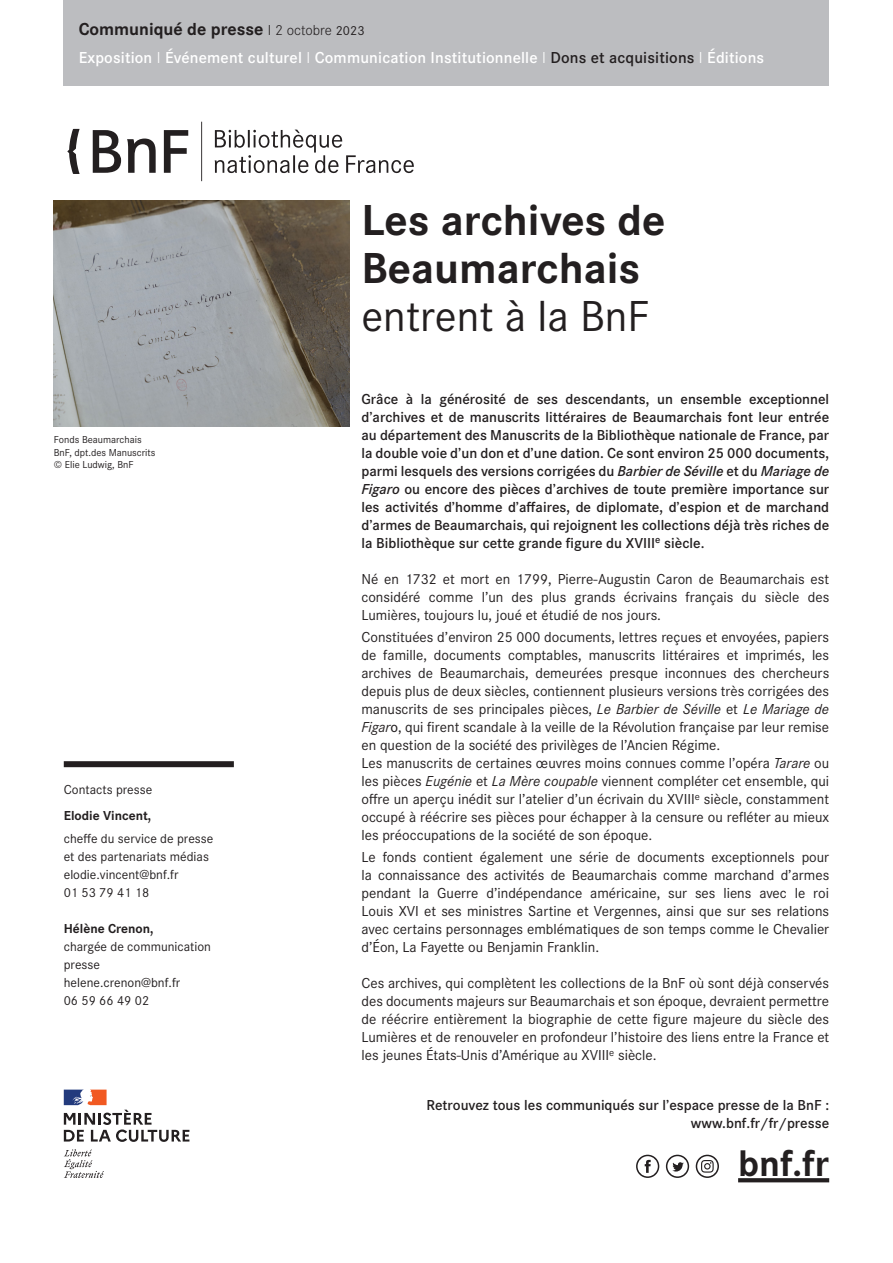
<style>
.page{position:relative;width:893px;height:1263px;background:#fff}
.page>*{position:absolute;margin:0;border:0;box-sizing:border-box;transform-origin:0 0}
.t1{font:700 45px "Corporate S";color:#231f20}
.t2{font:45px "Corporate S";color:#231f20}
.t3{font:700 38.25px "Corporate S";color:#231f20}
.t4{font:700 18px "Corporate S";color:#231f20}
.t5{font:600 16.5px "Corporate S";letter-spacing:.01em;color:#fff}
.t6{font:15px/18px "Corporate S";color:#231f20;text-align:justify}
.t7{font:600 15px/18px "Corporate S";color:#231f20;text-align:justify}
.t8{font:13.5px/18px "Corporate S";color:#231f20}
.t9{font:700 13.5px "Corporate S";color:#231f20}
.t10{font:10.5px "Corporate S";color:#231f20}
.s1{font-weight:300;font-size:15px}
.s2{font-weight:400;font-size:13.5px}
.s3{font-weight:300}
.s4{color:#231f20}
.s5{font-style:italic}
.s6{font-weight:500}
</style>
<div class="page">
<div style="left:64px;top:0;width:765px;height:85px;background:#bcbdc0"></div>
<svg style="left:67px;top:122px;width:347px;height:59px"></svg>
<div style="left:64px;top:761px;width:170px;height:6px;background:#231f20"></div>
<svg style="left:738px;top:1178px;width:91px;height:4px"></svg>
<svg style="left:64px;top:1149px;width:40px;height:29px"></svg>
<svg style="left:64px;top:1089px;width:125px;height:53px"></svg>
<svg style="left:666px;top:1155px;width:23px;height:23px"></svg>
<svg style="left:636px;top:1155px;width:23px;height:23px"></svg>
<svg style="left:696px;top:1155px;width:23px;height:23px"></svg>
<img style="left:54px;top:201px;width:296px;height:226px">
<p class="t4" style="left:79px;top:19px;width:287px">Communiqué de presse <span class="s1">I 2 octobre</span> <span class="s2">2023</span></p>
<p class="t5" style="left:79px;top:48px;width:687px">Exposition <span class="s3">I</span> Événement culturel <span class="s3">I</span> Communication Institutionnelle <span class="s3">I</span> <span class="s4">Dons et acquisitions</span> <span class="s3">I</span> Éditions</p>
<p class="t10" style="left:54px;top:433px;width:89px">Fonds Beaumarchais</p>
<p class="t10" style="left:54px;top:446px;width:103px">BnF, dpt.des Manuscrits</p>
<p class="t10" style="left:54px;top:459px;width:81px">© Elie Ludwig, BnF</p>
<p class="t8" style="left:64px;top:780px;width:90px">Contacts presse</p>
<p class="t9" style="left:64px;top:808px;width:89px">Elodie Vincent,</p>
<p class="t8" style="left:64px;top:829px;width:151px">cheffe du service de presse et des partenariats médias</p>
<p class="t8" style="left:64px;top:865px;width:116px">elodie.vincent@bnf.fr</p>
<p class="t8" style="left:64px;top:883px;width:87px">01 53 79 41 18</p>
<p class="t9" style="left:64px;top:920px;width:91px">Hélène Crenon,</p>
<p class="t8" style="left:64px;top:937px;width:149px">chargée de communication presse</p>
<p class="t8" style="left:64px;top:973px;width:118px">helene.crenon@bnf.fr</p>
<p class="t8" style="left:64px;top:991px;width:87px">06 59 66 49 02</p>
<p class="t1" style="left:361px;top:194px;width:306px">Les archives de</p>
<p class="t1" style="left:361px;top:242px;width:280px">Beaumarchais</p>
<p class="t2" style="left:361px;top:290px;width:290px">entrent à la BnF</p>
<p class="t7" style="left:361px;top:390px;width:469px">Grâce à la générosité de ses descendants, un ensemble exceptionnel d’archives et de manuscrits littéraires de Beaumarchais font leur entrée au département des Manuscrits de la Bibliothèque nationale de France, par la double voie d’un don et d’une dation. Ce sont environ 25 000 documents, parmi lesquels des versions corrigées du <span class="s5">Barbier de Séville</span> et du <span class="s5">Mariage de Figaro</span> ou encore des pièces d’archives de toute première importance sur les activités d’homme d’affaires, de diplomate, d’espion et de marchand d’armes de Beaumarchais, qui rejoignent les collections déjà très riches de la Bibliothèque sur cette grande figure du XVIII<sup>e</sup> siècle.</p>
<p class="t6" style="left:361px;top:570px;width:469px">Né en 1732 et mort en 1799, Pierre-Augustin Caron de Beaumarchais est considéré comme l’un des plus grands écrivains français du siècle des Lumières, toujours lu, joué et étudié de nos jours.</p>
<p class="t6" style="left:361px;top:628px;width:469px">Constituées d’environ 25 000 documents, lettres reçues et envoyées, papiers de famille, documents comptables, manuscrits littéraires et imprimés, les archives de Beaumarchais, demeurées presque inconnues des chercheurs depuis plus de deux siècles, contiennent plusieurs versions très corrigées des manuscrits de ses principales pièces, <span class="s5">Le Barbier de Séville</span> et <span class="s5">Le Mariage de Figar</span><span class="s6">o</span>, qui firent scandale à la veille de la Révolution française par leur remise en question de la société des privilèges de l’Ancien Régime.</p>
<p class="t6" style="left:361px;top:754px;width:469px">Les manuscrits de certaines œuvres moins connues comme l’opéra <span class="s5">Tarare</span> ou les pièces <span class="s5">Eugénie</span> et <span class="s5">La Mère coupable</span> viennent compléter cet ensemble, qui offre un aperçu inédit sur l’atelier d’un écrivain du XVIII<sup>e</sup> siècle, constamment occupé à réécrire ses pièces pour échapper à la censure ou refléter au mieux les préoccupations de la société de son époque.</p>
<p class="t6" style="left:361px;top:848px;width:469px">Le fonds contient également une série de documents exceptionnels pour la connaissance des activités de Beaumarchais comme marchand d’armes pendant la Guerre d’indépendance américaine, sur ses liens avec le roi Louis XVI et ses ministres Sartine et Vergennes, ainsi que sur ses relations avec certains personnages emblématiques de son temps comme le Chevalier d’Éon, La Fayette ou Benjamin Franklin.</p>
<p class="t6" style="left:361px;top:974px;width:469px">Ces archives, qui complètent les collections de la BnF où sont déjà conservés des documents majeurs sur Beaumarchais et son époque, devraient permettre de réécrire entièrement la biographie de cette figure majeure du siècle des Lumières et de renouveler en profondeur l’histoire des liens entre la France et les jeunes États-Unis d’Amérique au XVIII<sup>e</sup> siècle.</p>
<p class="t7" style="left:427px;top:1096px;width:404px">Retrouvez tous les communiqués sur l’espace presse de la BnF :</p>
<p class="t7" style="left:691px;top:1114px;width:140px">www.bnf.fr/fr/presse</p>
<p class="t3" style="left:738px;top:1142px;width:93px">bnf.fr</p>
</div>
